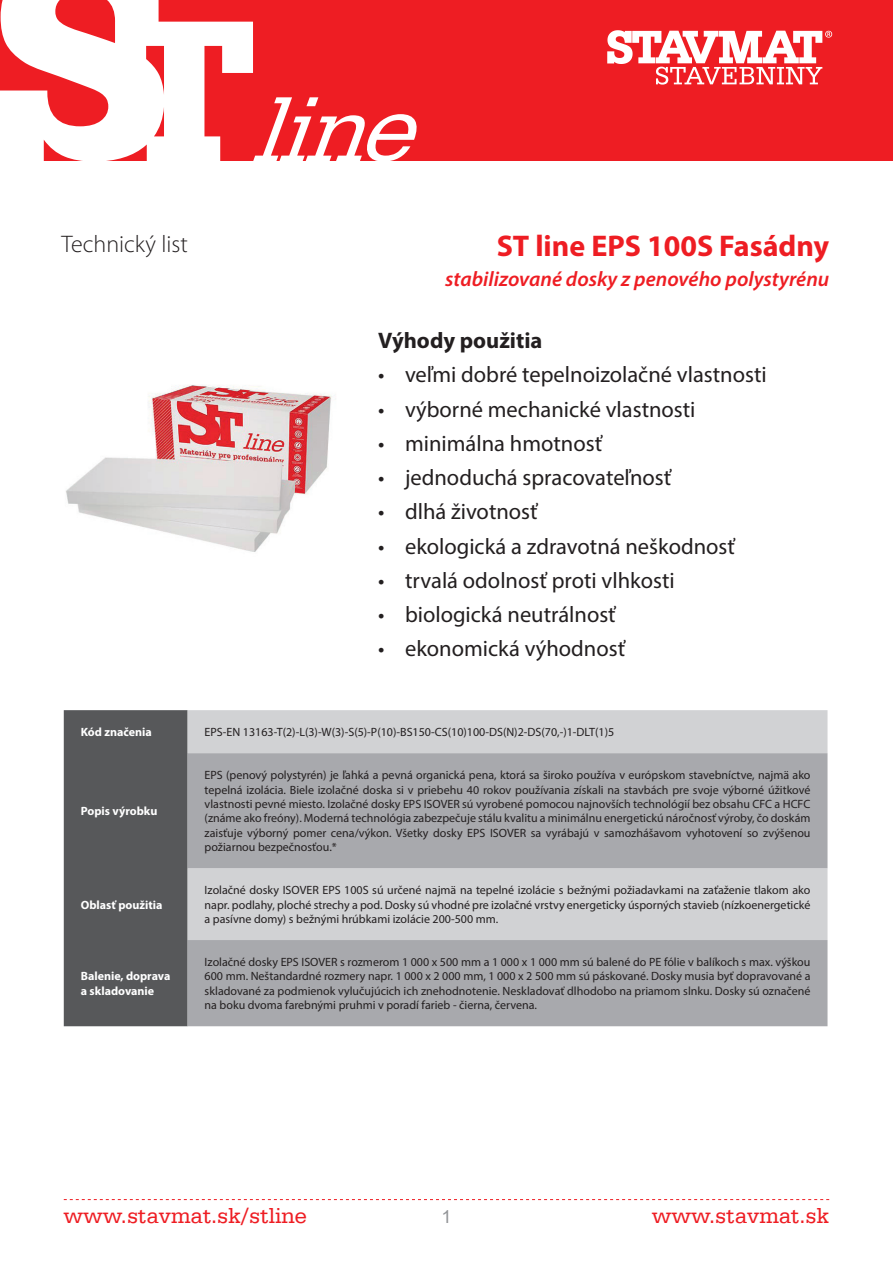
<style>
.page{position:relative;width:893px;height:1263px;background:#fff}
.page>*{position:absolute;margin:0;border:0;box-sizing:border-box;transform-origin:0 0}
.t1{font:700 30px "Myriad Pro";color:#ee1d23}
.t2{font:300 24px "Myriad Pro";color:#231f20}
.t3{font:22.8px "Serifa TL";color:#ee1d23}
.t4{font:22.5px "Myriad Pro";color:#231f20}
.t5{font:700 22.5px "Myriad Pro";color:#231f20}
.t6{font:italic 600 21px "Myriad Pro";color:#ee1d23}
.t7{font:18px "Arial";color:#939598}
.t8{font:12px/14.4px "Myriad Pro";color:#231f20;text-align:justify}
.t9{font:700 12px/14.4px "Myriad Pro";color:#fff}
</style>
<div class="page">
<div style="left:0;top:0;width:893px;height:160px;background:#ee1d23"></div>
<svg style="left:607px;top:30px;width:225px;height:55px"></svg>
<svg style="left:64px;top:1199px;width:765px;height:1px"></svg>
<svg style="left:0;top:0;width:417px;height:161px"></svg>
<img style="left:66px;top:385px;width:269px;height:167px">
<div style="left:64px;top:710px;width:124px;height:316px;background:#57585a"></div>
<div style="left:188px;top:710px;width:639px;height:43px;background:#d1d2d4"></div>
<svg style="left:188px;top:753px;width:639px;height:273px;background:#b2b3b7"></svg>
<h2 class="t2" style="left:62px;top:229px;width:128px">Technický list</h2>
<h1 class="t1" style="left:497px;top:226px;width:334px">ST line EPS 100S Fasádny</h1>
<h3 class="t6" style="left:445px;top:265px;width:385px">stabilizované dosky z penového polystyrénu</h3>
<h3 class="t5" style="left:378px;top:326px;width:166px">Výhody použitia</h3>
<h3 class="t4" style="left:378px;top:361px;width:390px">• veľmi dobré tepelnoizolačné vlastnosti</h3>
<h3 class="t4" style="left:378px;top:395px;width:319px">• výborné mechanické vlastnosti</h3>
<h3 class="t4" style="left:378px;top:429px;width:226px">• minimálna hmotnosť</h3>
<h3 class="t4" style="left:378px;top:464px;width:295px">• jednoduchá spracovateľnosť</h3>
<h3 class="t4" style="left:378px;top:498px;width:161px">• dlhá životnosť</h3>
<h3 class="t4" style="left:378px;top:532px;width:359px">• ekologická a zdravotná neškodnosť</h3>
<h3 class="t4" style="left:378px;top:566px;width:298px">• trvalá odolnosť proti vlhkosti</h3>
<h3 class="t4" style="left:378px;top:601px;width:239px">• biologická neutrálnosť</h3>
<h3 class="t4" style="left:378px;top:635px;width:249px">• ekonomická výhodnosť</h3>
<p class="t9" style="left:81px;top:724px;width:72px">Kód značenia</p>
<p class="t8" style="left:205px;top:725px;width:411px">EPS-EN 13163-T(2)-L(3)-W(3)-S(5)-P(10)-BS150-CS(10)100-DS(N)2-DS(70,-)1-DLT(1)5</p>
<p class="t9" style="left:81px;top:803px;width:78px">Popis výrobku</p>
<p class="t9" style="left:81px;top:897px;width:83px">Oblasť použitia</p>
<p class="t9" style="left:81px;top:969px;width:91px">Balenie, doprava a skladovanie</p>
<p class="t8" style="left:205px;top:768px;width:607px">EPS (penový polystyrén) je ľahká a pevná organická pena, ktorá sa široko používa v európskom stavebníctve, najmä ako tepelná izolácia. Biele izolačné doska si v priebehu 40 rokov používania získali na stavbách pre svoje výborné úžitkové vlastnosti pevné miesto. Izolačné dosky EPS ISOVER sú vyrobené pomocou najnovších technológií bez obsahu CFC a HCFC (známe ako freóny). Moderná technológia zabezpečuje stálu kvalitu a minimálnu energetickú náročnosť výroby, čo doskám zaisťuje výborný pomer cena/výkon. Všetky dosky EPS ISOVER sa vyrábajú v samozhášavom vyhotovení so zvýšenou požiarnou bezpečnosťou.*</p>
<p class="t8" style="left:205px;top:883px;width:607px">Izolačné dosky ISOVER EPS 100S sú určené najmä na tepelné izolácie s bežnými požiadavkami na zaťaženie tlakom ako napr. podlahy, ploché strechy a pod. Dosky sú vhodné pre izolačné vrstvy energeticky úsporných stavieb (nízkoenergetické a pasívne domy) s bežnými hrúbkami izolácie 200-500 mm.</p>
<p class="t8" style="left:205px;top:955px;width:607px">Izolačné dosky EPS ISOVER s rozmerom 1 000 x 500 mm a 1 000 x 1 000 mm sú balené do PE fólie v balíkoch s max. výškou 600 mm. Neštandardné rozmery napr. 1 000 x 2 000 mm, 1 000 x 2 500 mm sú páskované. Dosky musia byť dopravované a skladované za podmienok vylučujúcich ich znehodnotenie. Neskladovať dlhodobo na priamom slnku. Dosky sú označené na boku dvoma farebnými pruhmi v poradí farieb - čierna, červena.</p>
<h3 class="t3" style="left:63px;top:1201px;width:245px">www.stavmat.sk/stline</h3>
<h3 class="t7" style="left:441px;top:1204px;width:12px">1</h3>
<h3 class="t3" style="left:652px;top:1201px;width:179px">www.stavmat.sk</h3>
</div>
